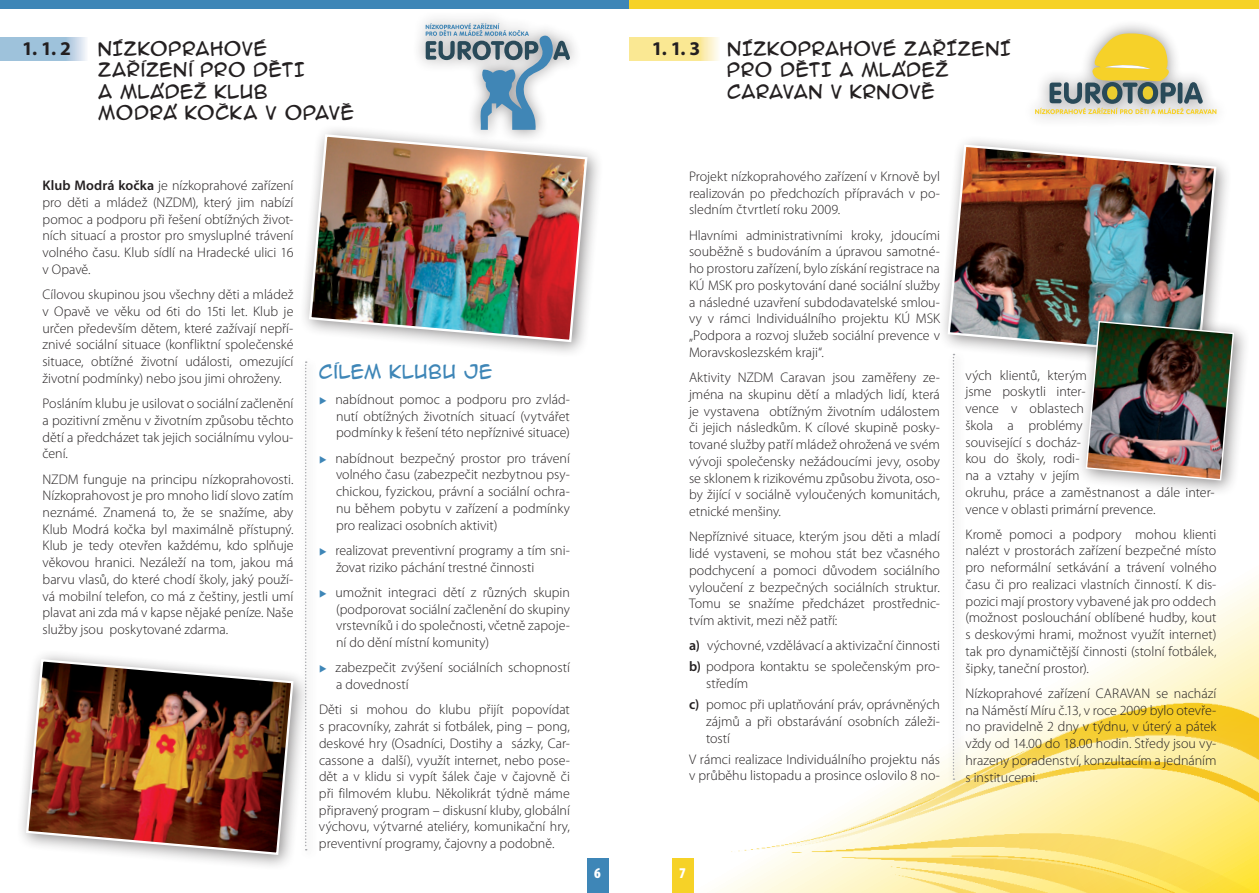
<style>
.page{position:relative;width:1259px;height:893px;background:#fff}
.page>*{position:absolute;margin:0;border:0;box-sizing:border-box;transform-origin:0 0}
.t1{font:700 19.5px "Myriad Pro";color:#231f20}
.t2{font:18px/21.6px "Anime Ace CE";letter-spacing:.01em;color:#231f20}
.t3{font:18px "Anime Ace CE";letter-spacing:.025em;color:#3e86b7}
.t4{font:900 condensed 15px "Myriad Pro";color:#fff}
.t5{font:300 13.95px/16.8px "Myriad Pro";color:#231f20;text-align:justify}
.s1{font-weight:600}
.s2{color:#3e86b7}
</style>
<div class="page">
<div style="left:0;top:0;width:629px;height:9px;background:#3e86b7"></div>
<img style="left:731px;top:693px;width:528px;height:200px">
<div style="left:629px;top:0;width:630px;height:9px;background:#f6d227"></div>
<div style="left:672px;top:859px;width:21px;height:34px;background:#f6d227"></div>
<svg style="left:0;top:37px;width:86px;height:24px;background:#a8c7de"></svg>
<svg style="left:629px;top:37px;width:90px;height:24px;background:#faea9e"></svg>
<div style="left:411px;top:9px;width:171px;height:133px;background:#231f20;opacity:.5"></div>
<svg style="left:426px;top:23px;width:144px;height:99px"></svg>
<div style="left:1020px;top:19px;width:208px;height:108px;background:#231f20;opacity:.5"></div>
<svg style="left:1035px;top:32px;width:181px;height:82px"></svg>
<div style="left:14px;top:647px;width:294px;height:223px;background:#231f20;opacity:.5"></div>
<img style="left:25px;top:658px;width:270px;height:198px">
<div style="left:297px;top:122px;width:305px;height:235px;background:#231f20;opacity:.5"></div>
<img style="left:308px;top:133px;width:281px;height:210px">
<div style="left:298px;top:355px;width:19px;height:505px;background:#fbfbfb"></div>
<svg style="left:305px;top:361px;width:2px;height:489px"></svg>
<div style="left:946px;top:347px;width:18px;height:442px;background:#231f20;opacity:.75"></div>
<svg style="left:952px;top:371px;width:2px;height:409px"></svg>
<div style="left:935px;top:133px;width:296px;height:238px;background:#231f20;opacity:.5"></div>
<img style="left:946px;top:143px;width:271px;height:215px">
<div style="left:1073px;top:309px;width:175px;height:186px;background:#231f20;opacity:.5"></div>
<img style="left:1085px;top:320px;width:149px;height:161px">
<div style="left:587px;top:859px;width:21px;height:34px;background:#3e86b7"></div>
<p class="t2" style="left:98px;top:38px;width:258px">NÍZKOPRAHOVÉ<br>ZAŘÍZENÍ PRO DĚTI<br>A MLÁDEŽ KLUB<br>MODRÁ KOČKA V OPAVĚ</p>
<h1 class="t1" style="left:22px;top:35px;width:50px">1. 1. 2</h1>
<h1 class="t1" style="left:652px;top:35px;width:50px">1. 1. 3</h1>
<p class="t2" style="left:727px;top:38px;width:30px">NÍZKOPRAHOV</p>
<p class="t2" style="left:883px;top:38px;width:116px">É ZAŘÍZENÍ</p>
<p class="t2" style="left:727px;top:59px;width:16px">PRO</p>
<p class="t2" style="left:780px;top:59px;width:14px">DĚTI</p>
<p class="t2" style="left:839px;top:59px;width:38px">A MLÁD</p>
<p class="t2" style="left:922px;top:59px;width:28px">EŽ</p>
<p class="t2" style="left:727px;top:81px;width:151px">CARAVAN V KRNOVĚ</p>
<p class="t5" style="left:43px;top:177px;width:252px"><span class="s1">Klub Modrá kočka</span> je nízkoprahové zařízení pro děti a mládež (NZDM), který jim nabízí pomoc a podporu při řešení obtížných život&shy;ních situací a prostor pro smysluplné trávení volného času. Klub sídlí na Hradecké ulici 16 v Opavě.</p>
<p class="t5" style="left:43px;top:286px;width:252px">Cílovou skupinou jsou všechny děti a mládež v Opavě ve věku od 6ti do 15ti let. Klub je určen především dětem, které zažívají nepří&shy;znivé sociální situace (konfliktní společenské situace, obtížné životní události, omezující životní podmínky) nebo jsou jimi ohroženy.</p>
<p class="t5" style="left:43px;top:395px;width:252px">Posláním klubu je usilovat o sociální začlenění a pozitivní změnu v životním způsobu těchto dětí a předcházet tak jejich sociálnímu vylou&shy;čení.</p>
<p class="t5" style="left:43px;top:471px;width:252px">NZDM funguje na principu nízkoprahovosti.<br>Nízkoprahovost je pro mnoho lidí slovo zatím neznámé. Znamená to, že se snažíme, aby Klub Modrá kočka byl maximálně přístupný.<br>Klub je tedy otevřen každému, kdo splňuje věkovou hranici. Nezáleží na tom, jakou má barvu vlasů, do které chodí školy, jaký použí&shy;vá mobilní telefon, co má z češtiny, jestli umí plavat ani zda má v kapse nějaké peníze. Naše služby jsou poskytované zdarma.</p>
<p class="t3" style="left:319px;top:362px;width:175px">CÍLEM KLUBU JE</p>
<p class="t5" style="left:336px;top:391px;width:235px;text-indent:-17px"><span class="s2">◆</span> nabídnout pomoc a podporu pro zvlád&shy;nutí obtížných životních situací (vytvářet podmínky k řešení této nepříznivé situace)</p>
<p class="t5" style="left:336px;top:450px;width:235px;text-indent:-17px"><span class="s2">◆</span> nabídnout bezpečný prostor pro trávení volného času (zabezpečit nezbytnou psy&shy;chickou, fyzickou, právní a sociální ochra&shy;nu během pobytu v zařízení a podmínky pro realizaci osobních aktivit)</p>
<p class="t5" style="left:336px;top:542px;width:235px;text-indent:-17px"><span class="s2">◆</span> realizovat preventivní programy a tím sni&shy;žovat riziko páchání trestné činnosti</p>
<p class="t5" style="left:336px;top:584px;width:235px;text-indent:-17px"><span class="s2">◆</span> umožnit integraci dětí z různých skupin (podporovat sociální začlenění do skupiny vrstevníků i do společnosti, včetně zapoje&shy;ní do dění místní komunity)</p>
<p class="t5" style="left:336px;top:659px;width:235px;text-indent:-17px"><span class="s2">◆</span> zabezpečit zvýšení sociálních schopností a dovedností</p>
<p class="t5" style="left:319px;top:701px;width:252px">Děti si mohou do klubu přijít popovídat s pracovníky, zahrát si fotbálek, ping – pong, deskové hry (Osadníci, Dostihy a sázky, Car&shy;cassone a další), využít internet, nebo pose&shy;dět a v klidu si vypít šálek čaje v čajovně či při filmovém klubu. Několikrát týdně máme připravený program – diskusní kluby, globální výchovu, výtvarné ateliéry, komunikační hry, preventivní programy, čajovny a podobně.</p>
<p class="t4" style="left:594px;top:864px;width:8px">6</p>
<p class="t5" style="left:689px;top:168px;width:252px">Projekt nízkoprahového zařízení v Krnově byl realizován po předchozích přípravách v po&shy;sledním čtvrtletí roku 2009.</p>
<p class="t5" style="left:689px;top:227px;width:252px">Hlavními administrativními kroky, jdoucími souběžně s budováním a úpravou samotné&shy;ho prostoru zařízení, bylo získání registrace na KÚ MSK pro poskytování dané sociální služby a následné uzavření subdodavatelské smlou&shy;vy v rámci Individuálního projektu KÚ MSK „Podpora a rozvoj služeb sociální prevence v Moravskoslezském kraji“.</p>
<p class="t5" style="left:689px;top:369px;width:252px">Aktivity NZDM Caravan jsou zaměřeny ze&shy;jména na skupinu dětí a mladých lidí, která je vystavena obtížným životním událostem či jejich následkům. K cílové skupině posky&shy;tované služby patří mládež ohrožená ve svém vývoji společensky nežádoucími jevy, osoby se sklonem k rizikovému způsobu života, oso&shy;by žijící v sociálně vyloučených komunitách, etnické menšiny.</p>
<p class="t5" style="left:689px;top:528px;width:252px">Nepříznivé situace, kterým jsou děti a mladí lidé vystaveni, se mohou stát bez včasného podchycení a pomoci důvodem sociálního vyloučení z bezpečných sociálních struktur.<br>Tomu se snažíme předcházet prostřednic&shy;tvím aktivit, mezi něž patří:</p>
<p class="t5" style="left:689px;top:635px;width:252px;line-height:21px"><span class="s1">a)</span> výchovné, vzdělávací a aktivizační činnosti <span class="s1">b)</span> podpora kontaktu se společenským pro-</p>
<p class="t5" style="left:689px;top:673px;width:252px;line-height:21px;text-indent:17px">středím<br><span class="s1">c)</span> pomoc při uplatňování práv, oprávněných</p>
<p class="t5" style="left:706px;top:713px;width:235px">zájmů a při obstarávání osobních záleži&shy;tostí</p>
<p class="t5" style="left:689px;top:751px;width:252px">V rámci realizace Individuálního projektu nás v průběhu listopadu a prosince oslovilo 8 no-</p>
<p class="t5" style="left:965px;top:367px;width:250px;text-align:left">vých klientů, kterým<br>jsme poskytli inter-<br>vence v oblastech<br>škola a problémy<br>související s docház-<br>kou do školy, rodi-<br>na a vztahy v jejím<br>okruhu, práce a zaměstnanost a dále inter&shy;vence v oblasti primární prevence.</p>
<p class="t5" style="left:965px;top:526px;width:252px">Kromě pomoci a podpory mohou klienti nalézt v prostorách zařízení bezpečné místo pro neformální setkávání a trávení volného času či pro realizaci vlastních činností. K dis&shy;pozici mají prostory vybavené jak pro oddech (možnost poslouchání oblíbené hudby, kout s deskovými hrami, možnost využít internet) tak pro dynamičtější činnosti (stolní fotbálek, šipky, taneční prostor).</p>
<p class="t5" style="left:965px;top:685px;width:252px">Nízkoprahové zařízení CARAVAN se nachází na Náměstí Míru č.13, v roce 2009 bylo otevře&shy;no pravidelně 2 dny v týdnu, v úterý a pátek vždy od 14.00 do 18.00 hodin. Středy jsou vy&shy;hrazeny poradenství, konzultacím a jednáním s institucemi.</p>
<p class="t4" style="left:679px;top:864px;width:8px">7</p>
</div>
